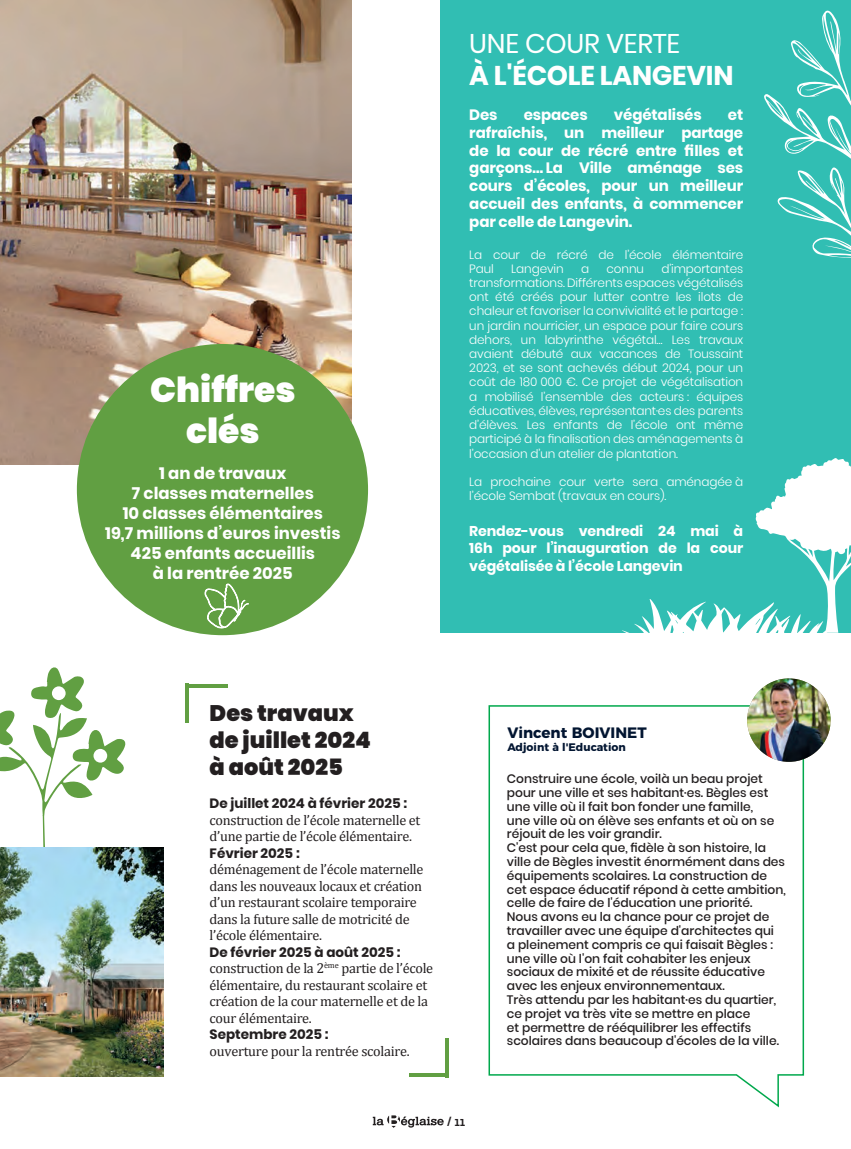
<style>
.page{position:relative;width:851px;height:1149px;background:#fff}
.page>*{position:absolute;margin:0;border:0;box-sizing:border-box;transform-origin:0 0}
.t1{font:900 34.5px/41.4px "Poppins";color:#fff;text-align:center}
.t2{font:700 27px "Poppins";letter-spacing:-.01em;color:#fff}
.t3{font:27px "Poppins";letter-spacing:-.01em;color:#fff}
.t4{font:900 22.5px/27px "Poppins";color:#231f20}
.t5{font:700 16.5px/19.8px "Poppins";color:#fff;text-align:center}
.t6{font:700 15px/17.7px "Poppins";letter-spacing:-.01em;color:#fff;text-align:justify}
.t7{font:700 15px "Montserrat";color:#021531}
.t8{font:14.25px/16.5px "Cambria";letter-spacing:-.02em;color:#231f20}
.t9{font:700 14.25px/17.7px "Poppins";letter-spacing:-.01em;color:#fff;text-align:justify}
.t10{font:700 13.5px "Poppins";color:#231f20}
.t11{font:600 13.5px "Zilla Slab";color:#231f20}
.t12{font:500 12.3px/13.8px "Poppins";color:#231f20}
.t13{font:300 12px/14.2px "Poppins";letter-spacing:-.01em;color:#fff}
.t14{font:700 10.95px "Montserrat";color:#021531}
</style>
<div class="page">
<svg style="left:0;top:667px;width:126px;height:180px"></svg>
<div style="left:440px;top:0;width:410px;height:632px;background:#31beb3"></div>
<svg style="left:373px;top:1115px;width:70px;height:12px"></svg>
<img style="left:0;top:0;width:351px;height:464px">
<svg style="left:488px;top:705px;width:316px;height:403px"></svg>
<img style="left:747px;top:678px;width:83px;height:83px;border-radius:42px">
<svg style="left:188px;top:683px;width:39px;height:4px"></svg>
<hr style="left:185px;top:683px;width:3px;height:39px;background:#619f42">
<hr style="left:409px;top:1073px;width:39px;height:3px;background:#619f42">
<hr style="left:445px;top:1037px;width:4px;height:39px;background:#619f42">
<div style="left:77px;top:344px;width:291px;height:291px;background:#619f42;border-radius:50%"></div>
<svg style="left:621px;top:458px;width:229px;height:175px"></svg>
<svg style="left:764px;top:10px;width:86px;height:248px"></svg>
<svg style="left:204px;top:583px;width:45px;height:45px"></svg>
<img style="left:0;top:847px;width:163px;height:229px">
<h1 class="t1" style="left:150px;top:369px;width:147px">Chiffres clés</h1>
<h3 class="t5" style="left:105px;top:463px;width:237px">1 an de travaux<br>7 classes maternelles<br>10 classes élémentaires<br>19,7 millions d’euros investis<br>425 enfants accueillis<br>à la rentrée 2025</h3>
<h2 class="t3" style="left:469px;top:28px;width:212px">UNE COUR VERTE</h2>
<h2 class="t2" style="left:469px;top:59px;width:266px">À L'ÉCOLE LANGEVIN</h2>
<p class="t6" style="left:469px;top:106px;width:30px">Des</p>
<p class="t6" style="left:523px;top:106px;width:65px">espaces</p>
<p class="t6" style="left:614px;top:106px;width:89px">végétalisés</p>
<p class="t6" style="left:469px;top:106px;width:275px;text-indent:258px">et rafraîchis, un meilleur partage de la cour de récré entre filles et garçons… La Ville aménage ses cours d’écoles, pour un meilleur accueil des enfants, à commencer par celle de Langevin.</p>
<p class="t13" style="left:469px;top:247px;width:275px">La cour de récré de l’école élémentaire<br>Paul</p>
<p class="t13" style="left:469px;top:261px;width:275px;text-align:justify;text-indent:192px">d’importantes transformations. Différents espaces végétalisés ont été créés pour lutter contre les ilots de chaleur et favoriser la convivialité et le partage : un jardin nourricier, un espace pour faire cours dehors, un labyrinthe végétal… Les travaux avaient débuté aux vacances de Toussaint 2023, et se sont achevés début 2024, pour un coût de 180 000 €. Ce projet de végétalisation a mobilisé l’ensemble des acteurs : équipes éducatives, élèves, représentant·es des parents d’élèves. Les enfants de l’école ont même participé à la finalisation des aménagements à l’occasion d’un atelier de plantation.</p>
<p class="t13" style="left:469px;top:474px;width:275px">La prochaine cour verte sera aménagée à l’école Sembat (travaux en cours).</p>
<p class="t9" style="left:469px;top:521px;width:275px">Rendez-vous vendredi 24 mai à 16h pour l’inauguration de la cour végétalisée à l’école Langevin</p>
<p class="t13" style="left:511px;top:261px;width:54px">Langevin</p>
<p class="t13" style="left:581px;top:261px;width:10px">a</p>
<p class="t13" style="left:606px;top:261px;width:39px">connu</p>
<h3 class="t4" style="left:209px;top:699px;width:163px">Des travaux de juillet 2024 à août 2025</h3>
<p class="t10" style="left:209px;top:795px;width:199px">De juillet 2024 à février 2025 :</p>
<p class="t8" style="left:209px;top:811px;width:212px">construction de l’école maternelle et d’une partie de l’école élémentaire.</p>
<p class="t10" style="left:209px;top:845px;width:92px">Février 2025 :</p>
<p class="t8" style="left:209px;top:860px;width:215px">déménagement de l’école maternelle dans les nouveaux locaux et création d’un restaurant scolaire temporaire dans la future salle de motricité de l’école élémentaire.</p>
<p class="t10" style="left:209px;top:943px;width:192px">De février 2025 à août 2025 :</p>
<p class="t8" style="left:209px;top:959px;width:225px">construction de la 2<sup>ème</sup> partie de l’école élémentaire, du restaurant scolaire et création de la cour maternelle et de la cour élémentaire.</p>
<p class="t10" style="left:209px;top:1026px;width:121px">Septembre 2025 :</p>
<p class="t8" style="left:209px;top:1042px;width:201px">ouverture pour la rentrée scolaire.</p>
<p class="t11" style="left:446px;top:1113px;width:20px">/ 11</p>
<p class="t7" style="left:507px;top:719px;width:141px">Vincent BOIVINET</p>
<p class="t14" style="left:507px;top:737px;width:120px">Adjoint à l'Education</p>
<p class="t12" style="left:506px;top:771px;width:280px">Construire une école, voilà un beau projet pour une ville et ses habitant·es. Bègles est une ville où il fait bon fonder une famille,<br>une ville où on élève ses enfants et où on se réjouit de les voir grandir.<br>C'est pour cela que, fidèle à son histoire, la ville de Bègles investit énormément dans des équipements scolaires. La construction de cet espace éducatif répond à cette ambition, celle de faire de l'éducation une priorité.<br>Nous avons eu la chance pour ce projet de travailler avec une équipe d'architectes qui<br>a pleinement compris ce qui faisait Bègles : une ville où l'on fait cohabiter les enjeux sociaux de mixité et de réussite éducative avec les enjeux environnementaux.<br>Très attendu par les habitant·es du quartier, ce projet va très vite se mettre en place<br>et permettre de rééquilibrer les effectifs scolaires dans beaucoup d'écoles de la ville.</p>
</div>
